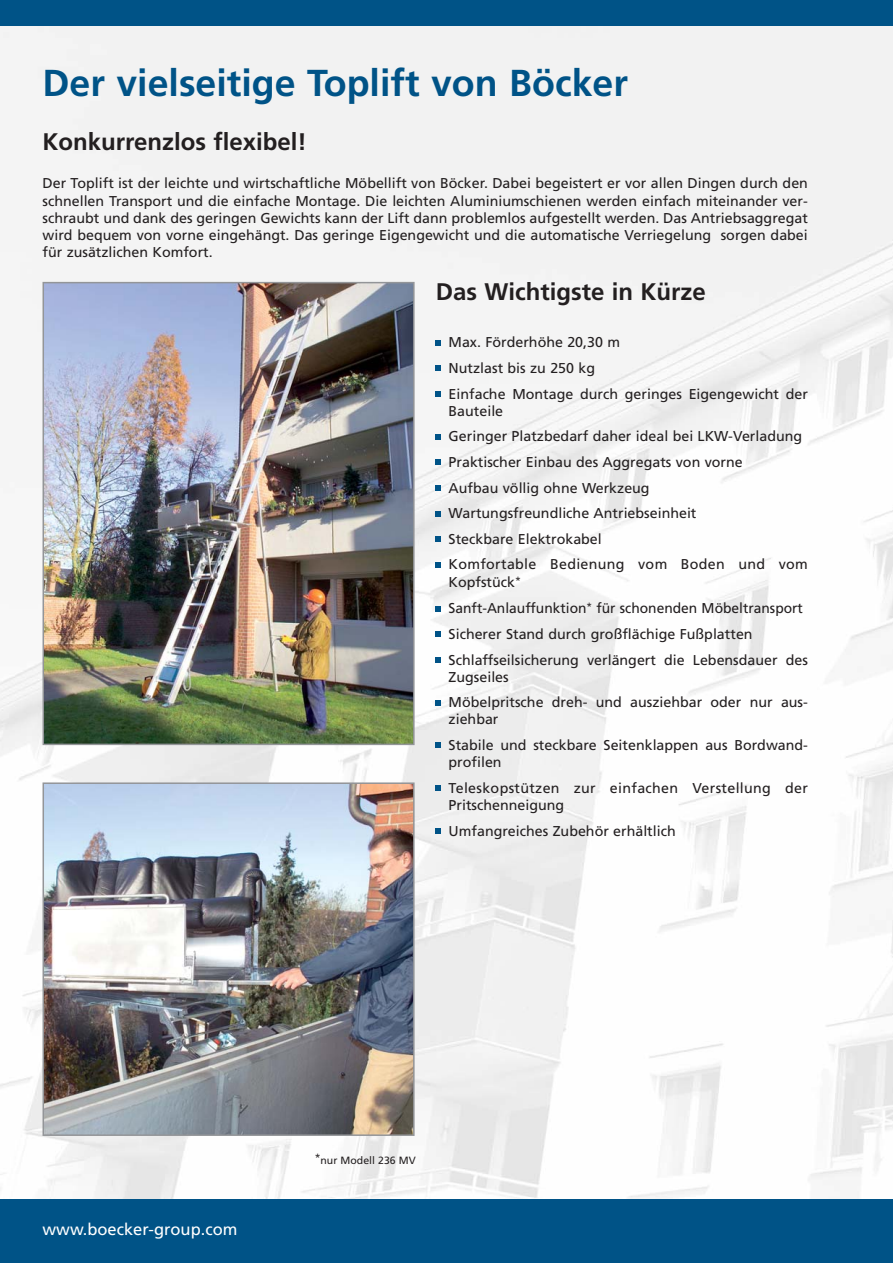
<style>
.page{position:relative;width:893px;height:1263px;background:#fff}
.page>*{position:absolute;margin:0;border:0;box-sizing:border-box;transform-origin:0 0}
.t1{font:700 37.5px "Frutiger";color:#005387}
.t2{font:700 24px "Frutiger";color:#231f20}
.t3{font:16.5px "Frutiger";color:#fff}
.t4{font:14.25px/25.7px "Frutiger";color:#231f20}
.t5{font:14.25px/25.7px "Frutiger";letter-spacing:.02em;color:#231f20}
.t6{font:10.5px "Frutiger";color:#231f20}
</style>
<div class="page">
<img style="left:0;top:26px;width:893px;height:1173px">
<div style="left:0;top:1199px;width:893px;height:64px;background:#005387"></div>
<div style="left:0;top:0;width:893px;height:26px;background:#005387"></div>
<svg style="left:436px;top:340px;width:5px;height:5px"></svg>
<svg style="left:436px;top:366px;width:5px;height:5px"></svg>
<svg style="left:436px;top:391px;width:5px;height:5px"></svg>
<svg style="left:436px;top:434px;width:5px;height:5px"></svg>
<svg style="left:436px;top:460px;width:5px;height:5px"></svg>
<svg style="left:436px;top:485px;width:5px;height:5px"></svg>
<svg style="left:436px;top:511px;width:5px;height:5px"></svg>
<svg style="left:436px;top:537px;width:5px;height:5px"></svg>
<svg style="left:436px;top:562px;width:5px;height:5px"></svg>
<svg style="left:436px;top:606px;width:5px;height:5px"></svg>
<svg style="left:436px;top:632px;width:5px;height:5px"></svg>
<svg style="left:436px;top:657px;width:5px;height:5px"></svg>
<svg style="left:436px;top:700px;width:5px;height:5px"></svg>
<svg style="left:436px;top:743px;width:5px;height:5px"></svg>
<svg style="left:436px;top:785px;width:5px;height:6px"></svg>
<svg style="left:436px;top:828px;width:5px;height:5px"></svg>
<img style="left:46px;top:785px;width:366px;height:348px">
<div style="left:43px;top:782px;width:372px;height:354px;border:2px solid #939598"></div>
<img style="left:46px;top:285px;width:366px;height:457px">
<div style="left:43px;top:282px;width:372px;height:463px;border:2px solid #939598"></div>
<h1 class="t1" style="left:43px;top:68px;width:587px">Der vielseitige Toplift von Böcker</h1>
<h2 class="t2" style="left:43px;top:132px;width:266px">Konkurrenzlos flexibel!</h2>
<p class="t4" style="left:43px;top:176px;width:767px;line-height:17.1px;text-align:justify">Der Toplift ist der leichte und wirtschaftliche Möbellift von Böcker. Dabei begeistert er vor allen Dingen durch den schnellen Transport und die einfache Montage. Die leichten Aluminiumschienen werden einfach miteinander ver&shy;schraubt und dank des geringen Gewichts kann der Lift dann problemlos aufgestellt werden. Das Antriebsaggregat wird bequem von vorne eingehängt. Das geringe Eigengewicht und die automatische Verriegelung sorgen dabei für zusätzlichen Komfort.</p>
<h2 class="t2" style="left:436px;top:282px;width:271px">Das Wichtigste in Kürze</h2>
<p class="t4" style="left:449px;top:331px;width:361px">Max. Förderhöhe 20,30 m<br>Nutzlast bis zu 250 kg<br>Einfache Montage durch geringes Eigengewicht der</p>
<p class="t4" style="left:449px;top:399px;width:361px">Bauteile<br>Geringer Platzbedarf daher ideal bei LKW-Verladung Praktischer Einbau des Aggregats von vorne<br>Aufbau völlig ohne Werkzeug<br>Wartungsfreundliche Antriebseinheit<br>Steckbare Elektrokabel<br>Komfortable Bedienung vom Boden und vom</p>
<p class="t4" style="left:449px;top:570px;width:361px">Kopfstück<sup>*<br></sup>Sanft-Anlauffunktion<sup>*</sup> für schonenden Möbeltransport Sicherer Stand durch großflächige Fußplatten Schlaffseilsicherung verlängert die Lebensdauer des</p>
<p class="t4" style="left:449px;top:665px;width:361px">Zugseiles<br>Möbelpritsche dreh- und ausziehbar oder nur aus-</p>
<p class="t4" style="left:449px;top:708px;width:361px">ziehbar<br>Stabile und steckbare Seitenklappen aus Bordwand-</p>
<p class="t5" style="left:449px;top:750px;width:361px">profilen<br>Teleskopstützen zur einfachen Verstellung der</p>
<p class="t4" style="left:449px;top:793px;width:229px">Pritschenneigung<br>Umfangreiches Zubehör erhältlich</p>
<p class="t3" style="left:43px;top:1223px;width:196px">www.boecker-group.com</p>
<p class="t6" style="left:315px;top:1156px;width:103px">*nur Modell 236 MV</p>
</div>
